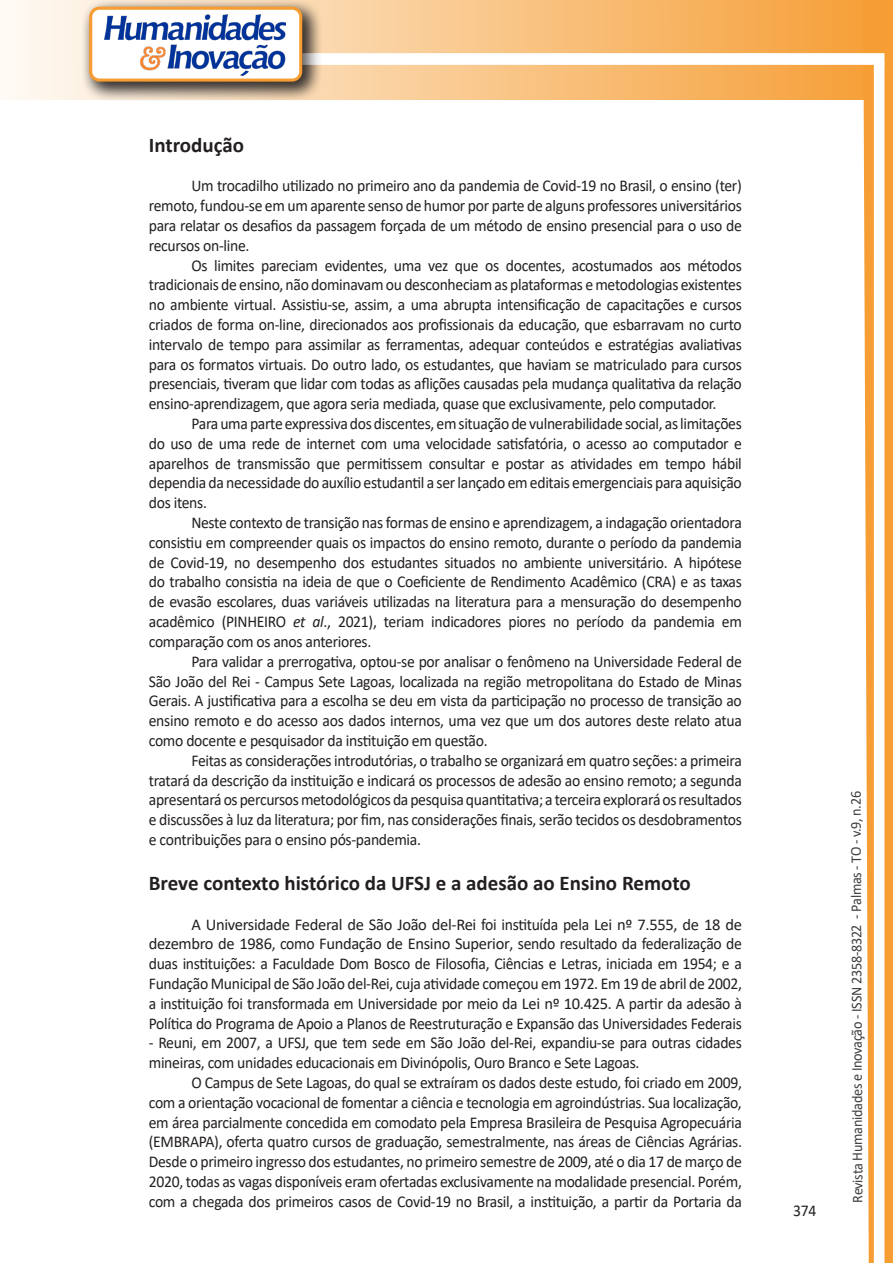
<style>
.page{position:relative;width:893px;height:1263px;background:#fff}
.page>*{position:absolute;margin:0;border:0;box-sizing:border-box;transform-origin:0 0}
.Titulo_2{font:700 21px "Calibri";color:#231f20}
.texto{font:16.5px/19.8px "Calibri";letter-spacing:-.02em;color:#231f20;text-align:justify;scale:.95 1}
.texto-2{font:16.5px/19.8px "Calibri";letter-spacing:-.02em;color:#231f20;text-align:justify}
.t1{font:15px "Calibri";letter-spacing:-.025em;color:#3e3e3f;scale:.95 1}
.s1{font-style:italic}
</style>
<div class="page">
<svg style="left:5px;top:0;width:858px;height:100px;background:#f9c484"></svg>
<div style="left:302px;top:53px;width:582px;height:12px;background:#fff;border:2px solid #fff"></div>
<svg style="left:863px;top:0;width:30px;height:1263px"></svg>
<div style="left:81px;top:0;width:241px;height:102px;background:#231f20;opacity:.75"></div>
<svg style="left:91px;top:8px;width:210px;height:72px"></svg>
<div style="left:89px;top:7px;width:213px;height:75px;border:3px solid #f69e34;border-radius:9px"></div>
<p class="Titulo_2" style="left:149px;top:130px;width:97px">Introdução</p>
<p class="texto" style="left:149px;top:176px;width:626px;text-indent:43px">Um trocadilho utilizado no primeiro ano da pandemia de Covid-19 no Brasil, o ensino (ter) remoto, fundou-se em um aparente senso de humor por parte de alguns professores universitários para relatar os desafios da passagem forçada de um método de ensino presencial para o uso de recursos on-line.</p>
<p class="texto" style="left:149px;top:255px;width:626px;text-indent:43px">Os limites pareciam evidentes, uma vez que os docentes, acostumados aos métodos tradicionais de ensino, não dominavam ou desconheciam as plataformas e metodologias existentes no ambiente virtual. Assistiu-se, assim, a uma abrupta intensificação de capacitações e cursos criados de forma on-line, direcionados aos profissionais da educação, que esbarravam no curto intervalo de tempo para assimilar as ferramentas, adequar conteúdos e estratégias avaliativas para os formatos virtuais. Do outro lado, os estudantes, que haviam se matriculado para cursos presenciais, tiveram que lidar com todas as aflições causadas pela mudança qualitativa da relação ensino-aprendizagem, que agora seria mediada, quase que exclusivamente, pelo computador.</p>
<p class="texto" style="left:149px;top:413px;width:626px;text-indent:43px">Para uma parte expressiva dos discentes, em situação de vulnerabilidade social, as limitações do uso de uma rede de internet com uma velocidade satisfatória, o acesso ao computador e aparelhos de transmissão que permitissem consultar e postar as atividades em tempo hábil dependia da necessidade do auxílio estudantil a ser lançado em editais emergenciais para aquisição dos itens.</p>
<p class="texto" style="left:149px;top:512px;width:626px;text-indent:43px">Neste contexto de transição nas formas de ensino e aprendizagem, a indagação orientadora consistiu em compreender quais os impactos do ensino remoto, durante o período da pandemia de Covid-19, no desempenho dos estudantes situados no ambiente universitário. A hipótese do trabalho consistia na ideia de que o Coeficiente de Rendimento Acadêmico (CRA) e as taxas de evasão escolares, duas variáveis utilizadas na literatura para a mensuração do desempenho acadêmico (PINHEIRO <span class="s1">et al</span>., 2021), teriam indicadores piores no período da pandemia em comparação com os anos anteriores.</p>
<p class="texto" style="left:149px;top:651px;width:626px;text-indent:43px">Para validar a prerrogativa, optou-se por analisar o fenômeno na Universidade Federal de São João del Rei - Campus Sete Lagoas, localizada na região metropolitana do Estado de Minas Gerais. A justificativa para a escolha se deu em vista da participação no processo de transição ao ensino remoto e do acesso aos dados internos, uma vez que um dos autores deste relato atua como docente e pesquisador da instituição em questão.</p>
<p class="texto" style="left:149px;top:750px;width:626px;text-indent:43px">Feitas as considerações introdutórias, o trabalho se organizará em quatro seções: a primeira tratará da descrição da instituição e indicará os processos de adesão ao ensino remoto; a segunda apresentará os percursos metodológicos da pesquisa quantitativa; a terceira explorará os resultados e discussões à luz da literatura; por fim, nas considerações finais, serão tecidos os desdobramentos e contribuições para o ensino pós-pandemia.</p>
<p class="Titulo_2" style="left:149px;top:868px;width:543px">Breve contexto histórico da UFSJ e a adesão ao Ensino Remoto</p>
<p class="texto-2" style="left:149px;top:914px;width:595px;text-indent:43px">A Universidade Federal de São João del-Rei foi instituída pela Lei nº 7.555, de 18 de dezembro de 1986, como Fundação de Ensino Superior, sendo resultado da federalização de duas instituições: a Faculdade Dom Bosco de Filosofia, Ciências e Letras, iniciada em 1954; e a Fundação Municipal de São João del-Rei, cuja atividade começou em 1972. Em 19 de abril de 2002, a instituição foi transformada em Universidade por meio da Lei nº 10.425. A partir da adesão à Política do Programa de Apoio a Planos de Reestruturação e Expansão das Universidades Federais</p>
<p class="texto" style="left:149px;top:1032px;width:626px">- Reuni, em 2007, a UFSJ, que tem sede em São João del-Rei, expandiu-se para outras cidades mineiras, com unidades educacionais em Divinópolis, Ouro Branco e Sete Lagoas.</p>
<p class="texto" style="left:149px;top:1072px;width:626px;text-indent:43px">O Campus de Sete Lagoas, do qual se extraíram os dados deste estudo, foi criado em 2009, com a orientação vocacional de fomentar a ciência e tecnologia em agroindústrias. Sua localização, em área parcialmente concedida em comodato pela Empresa Brasileira de Pesquisa Agropecuária (EMBRAPA), oferta quatro cursos de graduação, semestralmente, nas áreas de Ciências Agrárias.<br>Desde o primeiro ingresso dos estudantes, no primeiro semestre de 2009, até o dia 17 de março de 2020, todas as vagas disponíveis eram ofertadas exclusivamente na modalidade presencial. Porém, com a chegada dos primeiros casos de Covid-19 no Brasil, a instituição, a partir da Portaria da</p>
<p class="texto" style="left:793px;top:1200px;width:26px">374</p>
<p class="t1" style="left:846px;top:1203px;width:435px;rotate:-90deg">Revista Humanidades e Inovação - ISSN 2358-8322 - Palmas - TO - v.9, n.26</p>
</div>
